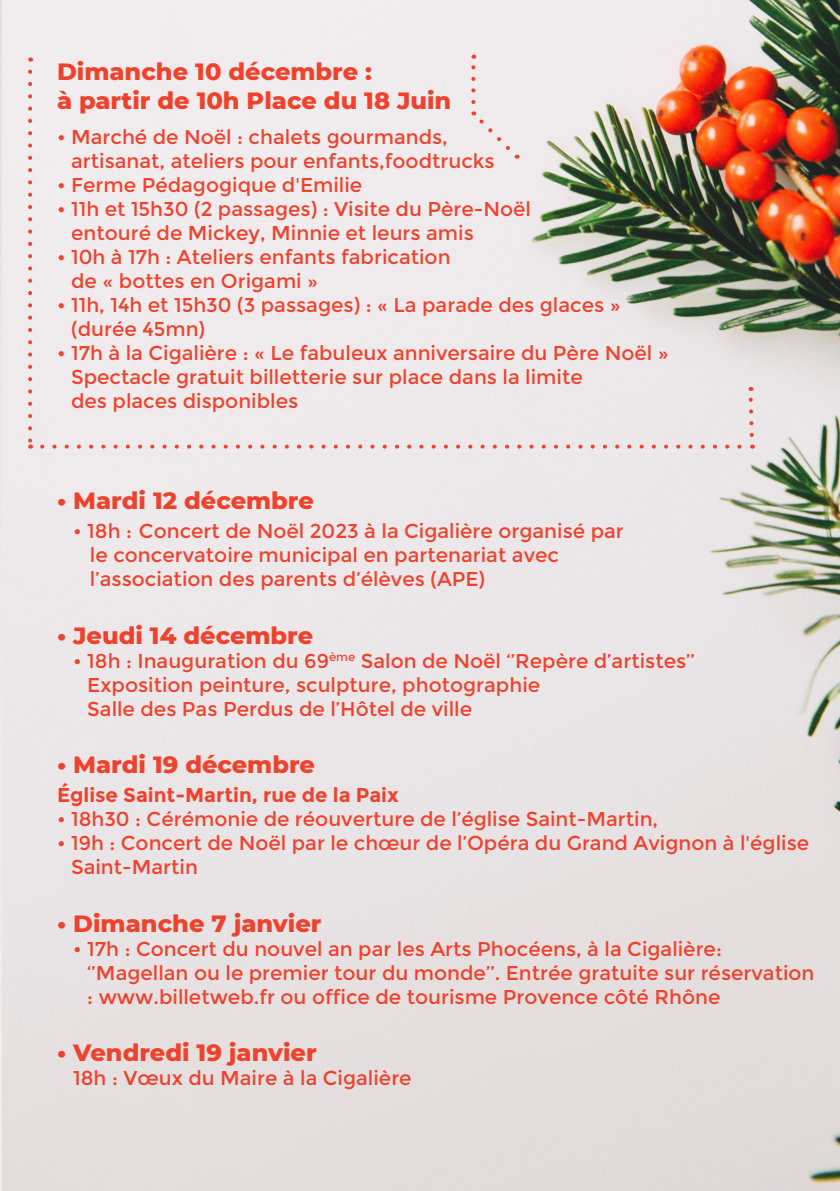
<style>
.page{position:relative;width:840px;height:1191px;background:#fff}
.page>*{position:absolute;margin:0;border:0;box-sizing:border-box;transform-origin:0 0}
.t1{font:800 24px/28.8px "Montserrat";color:#ef422d}
.t2{font:20px/24px "Montserrat";color:#ef422d}
.t3{font:700 20px "Montserrat";color:#ef422d}
</style>
<div class="page">
<img style="left:2px;top:0;width:837px;height:1191px">
<svg style="left:28px;top:72px;width:4px;height:376px;background:#efc0bb"></svg>
<div style="left:42px;top:387px;width:713px;height:61px;background:#eeeaeb"></div>
<div style="left:472px;top:111px;width:45px;height:48px;background:#efebec"></div>
<svg style="left:471px;top:55px;width:4px;height:47px"></svg>
<p class="t1" style="left:57px;top:56px;width:395px">Dimanche 10 décembre :<br>à partir de 10h Place du 18 Juin</p>
<p class="t2" style="left:71px;top:125px;width:425px;text-indent:-14px">• Marché de Noël : chalets gourmands, artisanat, ateliers pour enfants,foodtrucks</p>
<p class="t2" style="left:57px;top:173px;width:306px">• Ferme Pédagogique d'Emilie</p>
<p class="t2" style="left:71px;top:197px;width:461px;text-indent:-14px">• 11h et 15h30 (2 passages) : Visite du Père-Noël entouré de Mickey, Minnie et leurs amis</p>
<p class="t2" style="left:71px;top:245px;width:381px;text-indent:-14px">• 10h à 17h : Ateliers enfants fabrication de « bottes en Origami »</p>
<p class="t2" style="left:71px;top:293px;width:550px;text-indent:-14px">• 11h, 14h et 15h30 (3 passages) : « La parade des glaces » (durée 45mn)</p>
<p class="t2" style="left:71px;top:341px;width:599px;text-indent:-14px">• 17h à la Cigalière : « Le fabuleux anniversaire du Père Noël »<br>Spectacle gratuit billetterie sur place dans la limite<br>des places disponibles</p>
<p class="t1" style="left:57px;top:485px;width:258px">• Mardi 12 décembre</p>
<p class="t2" style="left:73px;top:519px;width:552px">• 18h : Concert de Noël 2023 à la Cigalière organisé par</p>
<p class="t2" style="left:90px;top:543px;width:470px">le concervatoire municipal en partenariat avec l’association des parents d’élèves (APE)</p>
<p class="t1" style="left:57px;top:619px;width:257px">• Jeudi 14 décembre</p>
<p class="t2" style="left:87px;top:648px;width:608px;text-indent:-14px">• 18h : Inauguration du 69<sup>ème</sup> Salon de Noël ‘’Repère d’artistes’’<br>Exposition peinture, sculpture, photographie<br>Salle des Pas Perdus de l’Hôtel de ville</p>
<p class="t1" style="left:57px;top:749px;width:259px">• Mardi 19 décembre</p>
<p class="t3" style="left:57px;top:783px;width:343px">Église Saint-Martin, rue de la Paix</p>
<p class="t2" style="left:57px;top:807px;width:602px">• 18h30 : Cérémonie de réouverture de l’église Saint-Martin,</p>
<p class="t2" style="left:71px;top:831px;width:739px;text-indent:-14px">• 19h : Concert de Noël par le chœur de l’Opéra du Grand Avignon à l'église<br>Saint-Martin</p>
<p class="t1" style="left:57px;top:907px;width:266px">• Dimanche 7 janvier</p>
<p class="t2" style="left:87px;top:936px;width:728px;text-indent:-14px">• 17h : Concert du nouvel an par les Arts Phocéens, à la Cigalière: ‘’Magellan ou le premier tour du monde’’. Entrée gratuite sur réservation : www.billetweb.fr ou office de tourisme Provence côté Rhône</p>
<p class="t1" style="left:57px;top:1037px;width:261px">• Vendredi 19 janvier</p>
<p class="t2" style="left:73px;top:1066px;width:340px">18h : Vœux du Maire à la Cigalière</p>
</div>
